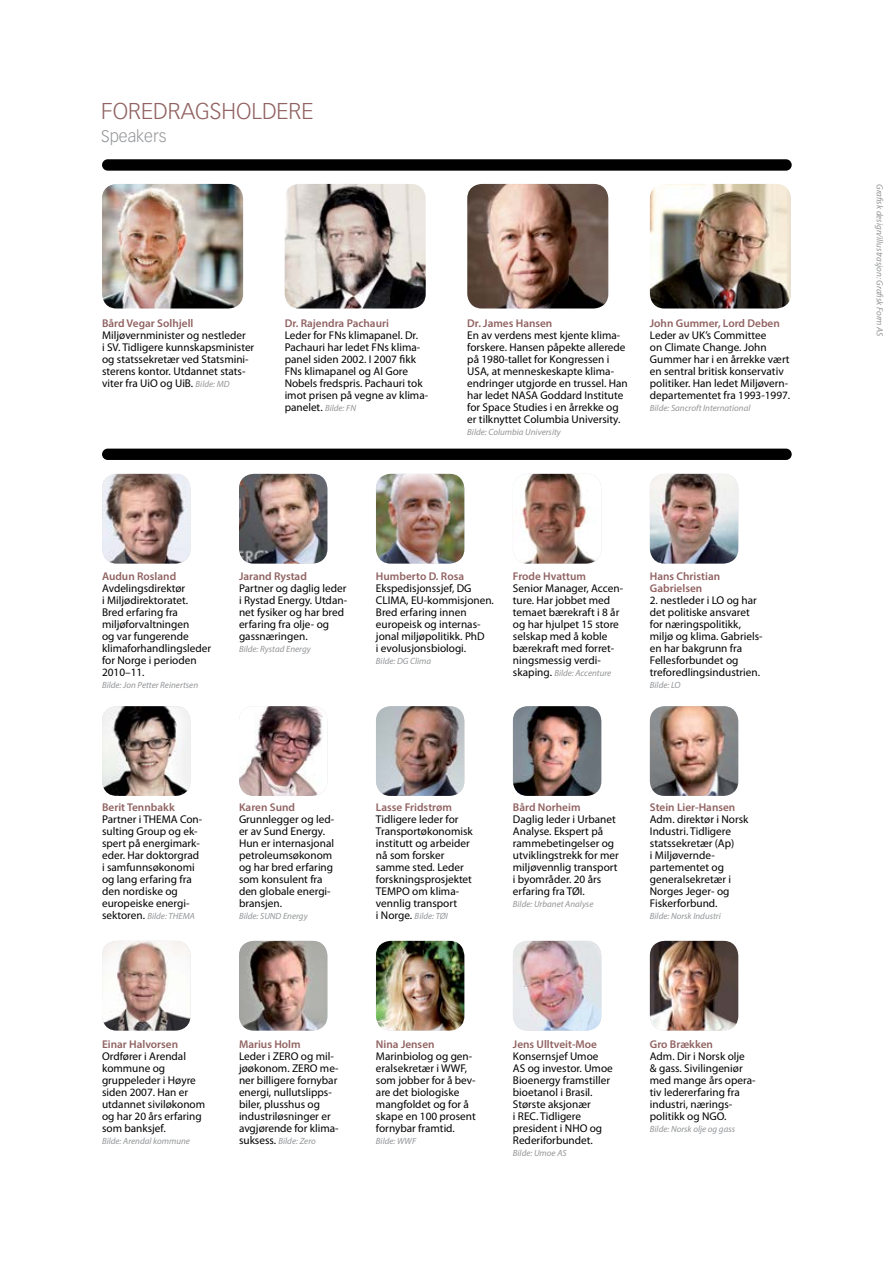
<style>
.page{position:relative;width:893px;height:1263px;background:#fff}
.page>*{position:absolute;margin:0;border:0;box-sizing:border-box;transform-origin:0 0}
.t1{font:300 22.5px "Vectora LH";color:#906261}
.t2{font:300 16.5px "Vectora LH";color:#939598}
.t3{font:11.25px/12px "Myriad Pro";color:#000}
.t4{font:600 11.25px/12px "Myriad Pro";color:#906261}
.t5{font:italic 9px "Myriad Pro";color:#939598}
.s1{font-style:italic;font-size:9px;color:#939598}
.s2{font-style:normal;font-size:11.25px;color:#000}
</style>
<div class="page">
<img style="left:102px;top:474px;width:88px;height:90px">
<img style="left:102px;top:706px;width:88px;height:90px">
<img style="left:102px;top:941px;width:88px;height:89px">
<img style="left:239px;top:474px;width:88px;height:90px">
<img style="left:239px;top:706px;width:88px;height:90px">
<img style="left:239px;top:941px;width:88px;height:89px">
<img style="left:376px;top:474px;width:88px;height:90px">
<img style="left:376px;top:706px;width:88px;height:90px">
<img style="left:376px;top:941px;width:88px;height:89px">
<img style="left:513px;top:474px;width:88px;height:90px">
<img style="left:513px;top:706px;width:88px;height:90px">
<img style="left:513px;top:941px;width:88px;height:89px">
<img style="left:650px;top:474px;width:88px;height:90px">
<img style="left:650px;top:706px;width:88px;height:90px">
<img style="left:650px;top:941px;width:88px;height:89px">
<img style="left:102px;top:184px;width:141px;height:124px">
<img style="left:285px;top:184px;width:141px;height:124px">
<img style="left:467px;top:184px;width:141px;height:124px">
<img style="left:650px;top:184px;width:141px;height:124px">
<div style="left:102px;top:159px;width:690px;height:12px;background:#000;border-radius:6px"></div>
<div style="left:102px;top:449px;width:690px;height:11px;background:#000;border-radius:6px"></div>
<h1 class="t1" style="left:101px;top:98px;width:214px">FOREDRAGSHOLDERE</h1>
<h2 class="t2" style="left:101px;top:127px;width:67px">SPEAKERS</h2>
<p class="t4" style="left:102px;top:317px;width:93px">Bård Vegar Solhjell</p>
<p class="t3" style="left:102px;top:329px;width:154px">Miljøvernminister og nestleder<br>i SV. Tidligere kunnskapsminister og statssekretær ved Statsmini&shy;sterens kontor. Utdannet stats‑- viter fra UiO og UiB. <span class="s1">Bilde: MD</span></p>
<p class="t4" style="left:285px;top:317px;width:106px">Dr. Rajendra Pachauri</p>
<p class="t3" style="left:285px;top:329px;width:145px">Leder for FNs klimapanel. Dr.<br>Pachauri har ledet FNs klima&shy;panel siden 2002. I 2007 fikk<br>FNs klimapanel og Al Gore<br>Nobels fredspris. Pachauri tok imot prisen på vegne av klima&shy;panelet. <span class="s1">Bilde: FN</span></p>
<p class="t4" style="left:467px;top:317px;width:87px">Dr. James Hansen</p>
<p class="t3" style="left:467px;top:329px;width:162px">En av verdens mest kjente klima&shy;forskere. Hansen påpekte allerede på 1980-tallet for Kongressen i USA, at menneskeskapte klima&shy;endringer utgjorde en trussel. Han har ledet NASA Goddard Institute for Space Studies i en årrekke og er tilknyttet Columbia University.</p>
<p class="t5" style="left:467px;top:426px;width:95px">Bilde: Columbia University</p>
<p class="t4" style="left:650px;top:317px;width:131px">John Gummer, Lord Deben</p>
<p class="t3" style="left:650px;top:329px;width:142px">Leder av UK’s Committee<br>on Climate Change. John<br>Gummer har i en årrekke vært en sentral britisk konservativ politiker. Han ledet Miljøvern&shy;departementet fra 1993-1997.</p>
<p class="t5" style="left:650px;top:402px;width:102px">Bilde: Sancroft International</p>
<p class="t4" style="left:102px;top:570px;width:76px">Audun Rosland</p>
<p class="t3" style="left:102px;top:582px;width:111px">Avdelingsdirektør<br>i Miljødirektoratet.<br>Bred erfaring fra miljøforvaltningen<br>og var fungerende klimaforhandlingsleder for Norge i perioden<br>2010–11.</p>
<p class="t5" style="left:102px;top:679px;width:98px">Bilde: Jon Petter Reinertsen</p>
<p class="t4" style="left:239px;top:570px;width:69px">Jarand Rystad</p>
<p class="t3" style="left:239px;top:582px;width:110px">Partner og daglig leder i Rystad Energy. Utdan&shy;net fysiker og har bred erfaring fra olje- og gassnæringen.</p>
<p class="t5" style="left:239px;top:643px;width:73px">Bilde: Rystad Energy</p>
<p class="t4" style="left:376px;top:570px;width:90px">Humberto D. Rosa</p>
<p class="t3" style="left:376px;top:582px;width:119px">Ekspedisjonssjef, DG<br>CLIMA, EU-kommisjonen.<br>Bred erfaring innen europeisk og internas&shy;jonal miljøpolitikk. PhD<br>i evolusjonsbiologi.</p>
<p class="t5" style="left:376px;top:655px;width:57px">Bilde: DG Clima</p>
<p class="t4" style="left:513px;top:570px;width:75px">Frode Hvattum</p>
<p class="t3" style="left:513px;top:582px;width:112px">Senior Manager, Accen&shy;ture. Har jobbet med temaet bærekraft i 8 år og har hjulpet 15 store selskap med å koble bærekraft med forret&shy;ningsmessig verdi-</p>
<p class="t5" style="left:513px;top:667px;width:100px"><span class="s2">skaping.</span> Bilde: Accenture</p>
<p class="t4" style="left:650px;top:570px;width:72px">Hans Christian<br>Gabrielsen</p>
<p class="t3" style="left:650px;top:594px;width:114px">2. nestleder i LO og har det politiske ansvaret for næringspolitikk, miljø og klima. Gabriels&shy;en har bakgrunn fra<br>Fellesforbundet og treforedlingsindustrien.</p>
<p class="t5" style="left:650px;top:679px;width:32px">Bilde: LO</p>
<p class="t4" style="left:102px;top:801px;width:74px">Berit Tennbakk</p>
<p class="t3" style="left:102px;top:813px;width:102px">Partner i THEMA Con&shy;sulting Group og ek&shy;spert på energimark&shy;eder. Har doktorgrad i samfunnsøkonomi og lang erfaring fra den nordiske og europeiske energi-</p>
<p class="t5" style="left:102px;top:910px;width:94px"><span class="s2">sektoren.</span> Bilde: THEMA</p>
<p class="t4" style="left:239px;top:801px;width:58px">Karen Sund</p>
<p class="t3" style="left:239px;top:813px;width:97px">Grunnlegger og led&shy;er av Sund Energy.<br>Hun er internasjonal petroleumsøkonom og har bred erfaring som konsulent fra den globale energi&shy;bransjen.</p>
<p class="t5" style="left:239px;top:910px;width:70px">Bilde: SUND Energy</p>
<p class="t4" style="left:376px;top:801px;width:78px">Lasse Fridstrøm</p>
<p class="t3" style="left:376px;top:813px;width:98px">Tidligere leder for<br>Transportøkonomisk institutt og arbeider nå som forsker samme sted. Leder forskningsprosjektet<br>TEMPO om klima&shy;vennlig transport</p>
<p class="t5" style="left:376px;top:910px;width:74px"><span class="s2">i Norge.</span> Bilde: TØI</p>
<p class="t4" style="left:513px;top:801px;width:69px">Bård Norheim</p>
<p class="t3" style="left:513px;top:813px;width:107px">Daglig leder i Urbanet<br>Analyse. Ekspert på rammebetingelser og utviklingstrekk for mer miljøvennlig transport i byområder. 20 års erfaring fra TØI.</p>
<p class="t5" style="left:513px;top:898px;width:82px">Bilde: Urbanet Analyse</p>
<p class="t4" style="left:650px;top:801px;width:87px">Stein Lier-Hansen</p>
<p class="t3" style="left:650px;top:813px;width:100px">Adm. direktør i Norsk<br>Industri. Tidligere statssekretær (Ap)<br>i Miljøvernde&shy;partementet og generalsekretær i<br>Norges Jeger- og<br>Fiskerforbund.</p>
<p class="t5" style="left:650px;top:910px;width:72px">Bilde: Norsk Industri</p>
<p class="t4" style="left:102px;top:1037px;width:78px">Einar Halvorsen</p>
<p class="t3" style="left:102px;top:1049px;width:105px">Ordfører i Arendal kommune og gruppeleder i Høyre siden 2007. Han er utdannet siviløkonom og har 20 års erfaring som banksjef.</p>
<p class="t5" style="left:102px;top:1135px;width:89px">Bilde: Arendal kommune</p>
<p class="t4" style="left:239px;top:1037px;width:63px">Marius Holm</p>
<p class="t3" style="left:239px;top:1049px;width:101px">Leder i ZERO og mil&shy;jøøkonom. ZERO me&shy;ner billigere fornybar energi, nullutslipps&shy;biler, plusshus og industriløsninger er avgjørende for klima-</p>
<p class="t5" style="left:239px;top:1135px;width:78px"><span class="s2">suksess.</span> Bilde: Zero</p>
<p class="t4" style="left:376px;top:1037px;width:60px">Nina Jensen</p>
<p class="t3" style="left:376px;top:1049px;width:101px">Marinbiolog og gen&shy;eralsekretær i WWF, som jobber for å bev&shy;are det biologiske mangfoldet og for å skape en 100 prosent fornybar framtid.</p>
<p class="t5" style="left:376px;top:1135px;width:42px">Bilde: WWF</p>
<p class="t4" style="left:513px;top:1037px;width:86px">Jens Ulltveit-Moe</p>
<p class="t3" style="left:513px;top:1049px;width:101px">Konsernsjef Umoe<br>AS og investor. Umoe<br>Bioenergy framstiller bioetanol i Brasil.<br>Største aksjonær<br>i REC. Tidligere president i NHO og<br>Rederiforbundet.</p>
<p class="t5" style="left:513px;top:1147px;width:55px">Bilde: Umoe AS</p>
<p class="t4" style="left:650px;top:1037px;width:65px">Gro Brækken</p>
<p class="t3" style="left:650px;top:1049px;width:107px">Adm. Dir i Norsk olje<br>&amp; gass. Sivilingeniør med mange års opera&shy;tiv ledererfaring fra industri, nærings‑ politikk og NGO.</p>
<p class="t5" style="left:650px;top:1123px;width:87px">Bilde: Norsk olje og gass</p>
<p class="t5" style="left:885px;top:184px;width:154px;rotate:90deg">Grafisk design/illustrasjon: Grafisk Form AS</p>
</div>
